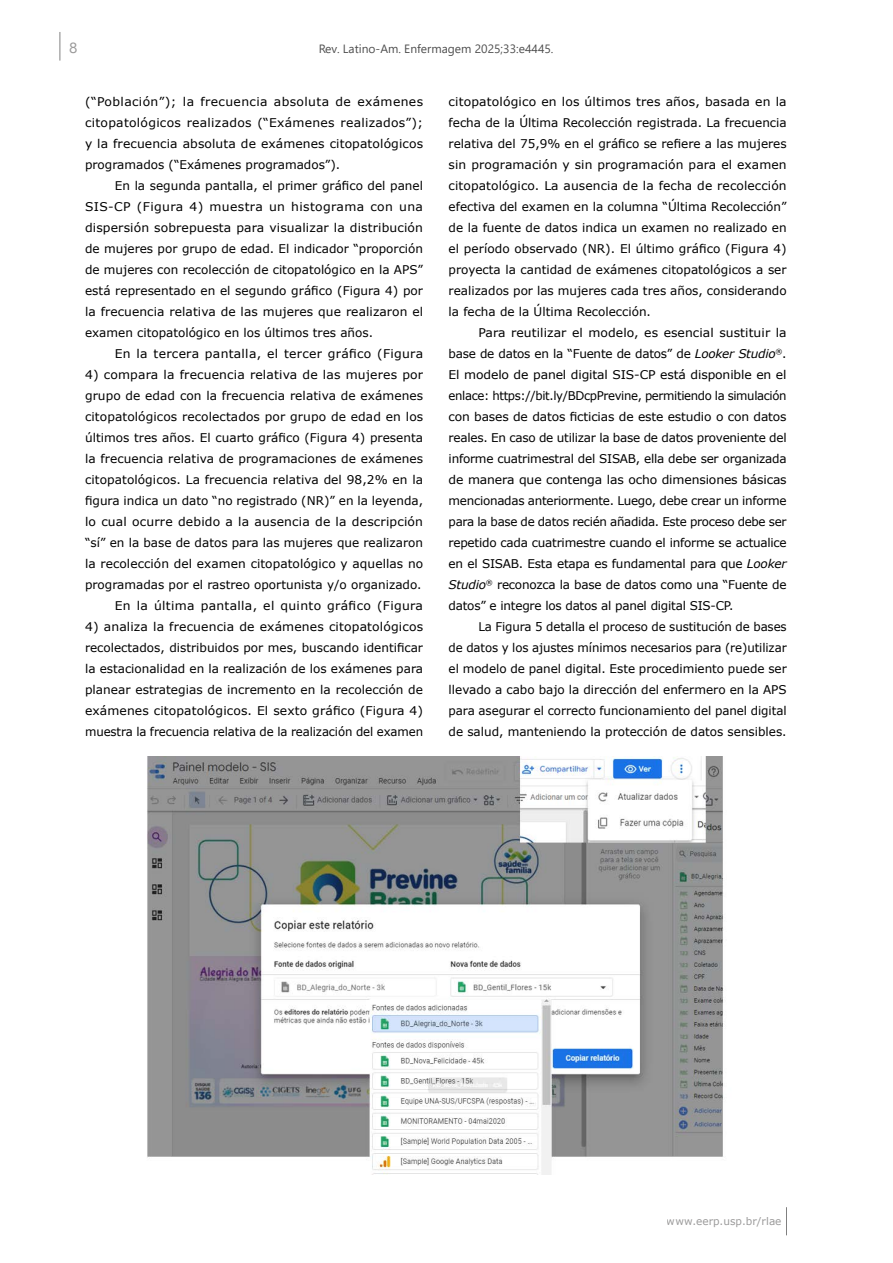
<style>
.page{position:relative;width:893px;height:1263px;background:#fff}
.page>*{position:absolute;margin:0;border:0;box-sizing:border-box;transform-origin:0 0}
.t1{font:13.5px "Geneva";color:#706f6f}
.t2{font:12px/21px "Verdana";color:#000;text-align:justify}
.t3{font:12px "Verdana";letter-spacing:.025em;color:#000}
.t4{font:12px "Segoe UI";color:#000}
.t5{font:10.5px "Verdana";color:#706f6f}
.s1{font-style:italic}
</style>
<div class="page">
<svg style="left:786px;top:1207px;width:1px;height:28px"></svg>
<svg style="left:60px;top:32px;width:1px;height:29px"></svg>
<img style="left:147px;top:757px;width:576px;height:417px">
<p class="t1" style="left:68px;top:40px;width:11px">8</p>
<p class="t4" style="left:318px;top:38px;width:237px">Rev. Latino-Am. Enfermagem 2025;33:e4445.</p>
<p class="t2" style="left:85px;top:91px;width:340px">(“Población”); la frecuencia absoluta de exámenes citopatológicos realizados (“Exámenes realizados”); y la frecuencia absoluta de exámenes citopatológicos programados (“Exámenes programados”).</p>
<p class="t2" style="left:85px;top:175px;width:340px;text-indent:30px">En la segunda pantalla, el primer gráfico del panel SIS-CP (Figura 4) muestra un histograma con una dispersión sobrepuesta para visualizar la distribución de mujeres por grupo de edad. El indicador “proporción de mujeres con recolección de citopatológico en la APS” está representado en el segundo gráfico (Figura 4) por la frecuencia relativa de las mujeres que realizaron el examen citopatológico en los últimos tres años.</p>
<p class="t3" style="left:115px;top:345px;width:310px">En la tercera pantalla, el tercer gráfico (Figura</p>
<p class="t2" style="left:85px;top:364px;width:340px;text-align:right">4) compara la frecuencia relativa de las mujeres por grupo de edad con la frecuencia relativa de exámenes citopatológicos recolectados por grupo de edad en los últimos tres años. El cuarto gráfico (Figura 4) presenta la frecuencia relativa de programaciones de exámenes citopatológicos. La frecuencia relativa del 98,2% en la figura indica un dato “no registrado (NR)” en la leyenda, lo cual ocurre debido a la ausencia de la descripción “sí” en la base de datos para las mujeres que realizaron la recolección del examen citopatológico y aquellas no programadas por el rastreo oportunista y/o organizado.<br>En la última pantalla, el quinto gráfico (Figura</p>
<p class="t2" style="left:85px;top:616px;width:340px">4) analiza la frecuencia de exámenes citopatológicos recolectados, distribuidos por mes, buscando identificar la estacionalidad en la realización de los exámenes para planear estrategias de incremento en la recolección de exámenes citopatológicos. El sexto gráfico (Figura 4) muestra la frecuencia relativa de la realización del examen</p>
<p class="t2" style="left:449px;top:91px;width:340px">citopatológico en los últimos tres años, basada en la fecha de la Última Recolección registrada. La frecuencia relativa del 75,9% en el gráfico se refiere a las mujeres sin programación y sin programación para el examen citopatológico. La ausencia de la fecha de recolección efectiva del examen en la columna “Última Recolección” de la fuente de datos indica un examen no realizado en el período observado (NR). El último gráfico (Figura 4) proyecta la cantidad de exámenes citopatológicos a ser realizados por las mujeres cada tres años, considerando la fecha de la Última Recolección.</p>
<p class="t2" style="left:449px;top:322px;width:340px;text-indent:30px">Para reutilizar el modelo, es esencial sustituir la base de datos en la “Fuente de datos” de <span class="s1">Looker Studio</span><sup>®</sup>.<br>El modelo de panel digital SIS-CP está disponible en el enlace: https://bit.ly/BDcpPrevine, permitiendo la simulación con bases de datos ficticias de este estudio o con datos reales. En caso de utilizar la base de datos proveniente del informe cuatrimestral del SISAB, ella debe ser organizada de manera que contenga las ocho dimensiones básicas mencionadas anteriormente. Luego, debe crear un informe para la base de datos recién añadida. Este proceso debe ser repetido cada cuatrimestre cuando el informe se actualice en el SISAB. Esta etapa es fundamental para que <span class="s1">Looker Studio</span><sup>®</sup> reconozca la base de datos como una “Fuente de datos” e integre los datos al panel digital SIS-CP.</p>
<p class="t2" style="left:449px;top:616px;width:340px;text-indent:30px">La Figura 5 detalla el proceso de sustitución de bases de datos y los ajustes mínimos necesarios para (re)utilizar el modelo de panel digital. Este procedimiento puede ser llevado a cabo bajo la dirección del enfermero en la APS para asegurar el correcto funcionamiento del panel digital de salud, manteniendo la protección de datos sensibles.</p>
<p class="t5" style="left:667px;top:1214px;width:116px">www.eerp.usp.br/rlae</p>
</div>
